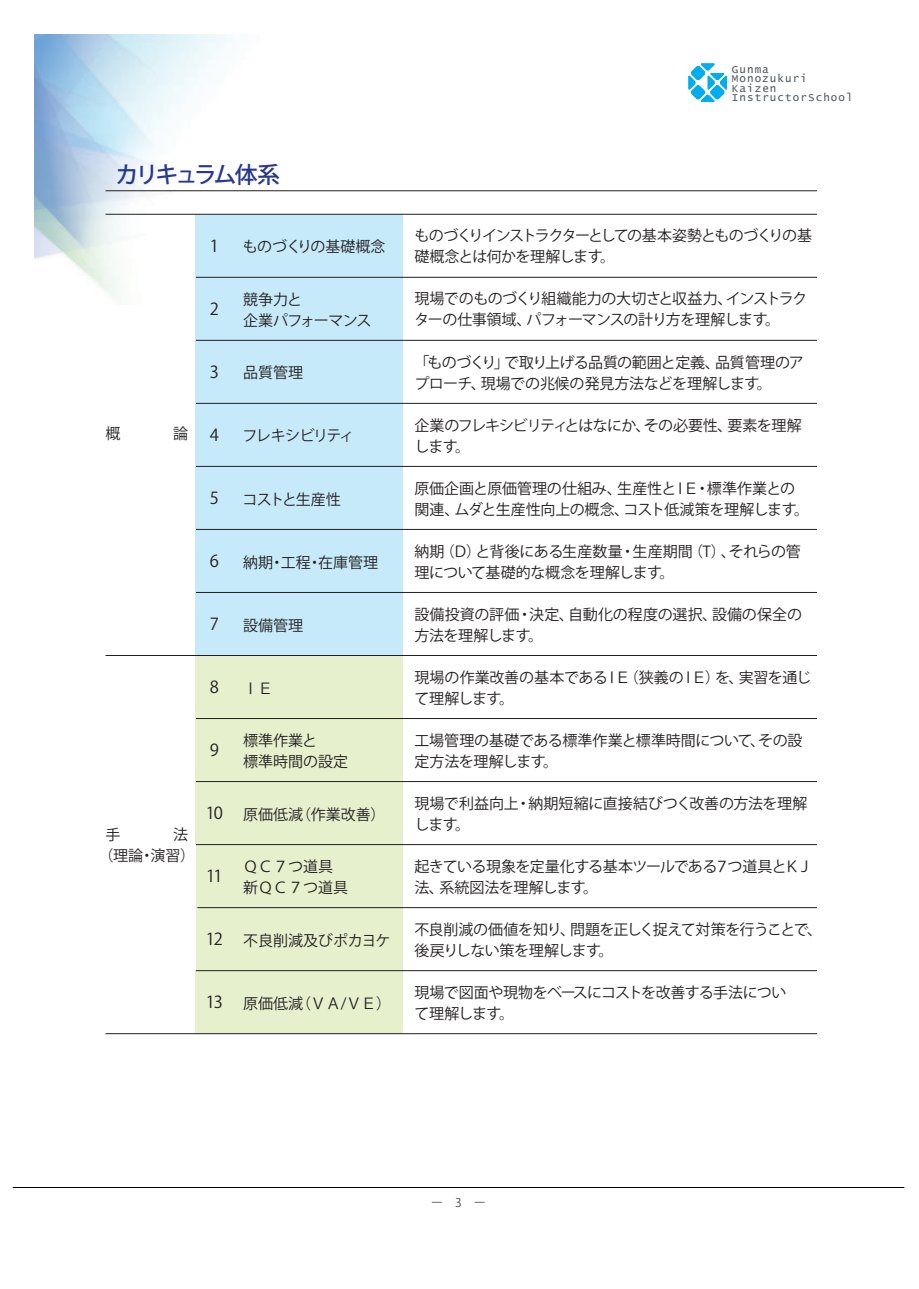
<style>
.page{position:relative;width:919px;height:1289px;background:#fff}
.page>*{position:absolute;margin:0;border:0;box-sizing:border-box;transform-origin:0 0}
.t1{font:500 22.95px "Koz Go Pro";letter-spacing:-.135em;color:#283890}
.t2{font:16.5px "Koz Go Pro";letter-spacing:-.085em;color:#231f20}
.t3{font:15px/21px "Koz Go Pro";letter-spacing:-.025em;color:#231f20}
.t4{font:15px/21px "Koz Go Pro";letter-spacing:-.045em;color:#231f20}
.t5{font:15px/21px "Koz Go Pro";color:#231f20}
.t6{font:15px/21px "Koz Go Pro";letter-spacing:-.05em;color:#231f20}
.t7{font:15px/21px "Koz Go Pro";letter-spacing:-.08em;color:#231f20}
.t8{font:15px "Koz Go Pro";letter-spacing:-.1em;color:#231f20}
.t9{font:15px "Koz Go Pro";letter-spacing:-.07em;color:#231f20}
.t10{font:300 12px "Koz Go Pro";color:#231f20}
.t11{font:10.8px/9.4px "Lucida Console";letter-spacing:.1em;color:#4f5961}
</style>
<div class="page">
<img style="left:34px;top:34px;width:268px;height:271px">
<svg style="left:688px;top:63px;width:39px;height:39px"></svg>
<hr style="left:13px;top:1187px;width:891px;height:1px;background:#030303">
<hr style="left:106px;top:190px;width:711px;height:1px;background:#231f20">
<div style="left:196px;top:781px;width:207px;height:63px;background:#e6f0cd"></div>
<div style="left:196px;top:655px;width:207px;height:63px;background:#e6f0cd"></div>
<div style="left:196px;top:718px;width:207px;height:63px;background:#e6f0cd"></div>
<div style="left:196px;top:214px;width:207px;height:63px;background:#c6eafa"></div>
<div style="left:196px;top:277px;width:207px;height:63px;background:#c6eafa"></div>
<div style="left:196px;top:340px;width:207px;height:63px;background:#c6eafa"></div>
<div style="left:196px;top:466px;width:207px;height:63px;background:#c6eafa"></div>
<div style="left:196px;top:529px;width:207px;height:63px;background:#c6eafa"></div>
<div style="left:196px;top:403px;width:207px;height:63px;background:#c6eafa"></div>
<div style="left:196px;top:592px;width:207px;height:63px;background:#c6eafa"></div>
<div style="left:196px;top:970px;width:207px;height:63px;background:#e6f0cd"></div>
<div style="left:196px;top:907px;width:207px;height:63px;background:#e6f0cd"></div>
<div style="left:196px;top:844px;width:207px;height:63px;background:#e6f0cd"></div>
<hr style="left:106px;top:214px;width:711px;height:1px;background:#231f20">
<hr style="left:196px;top:277px;width:621px;height:1px;background:#231f20">
<hr style="left:196px;top:340px;width:621px;height:1px;background:#231f20">
<hr style="left:196px;top:403px;width:621px;height:1px;background:#231f20">
<hr style="left:196px;top:466px;width:621px;height:1px;background:#231f20">
<hr style="left:196px;top:529px;width:621px;height:1px;background:#231f20">
<hr style="left:196px;top:592px;width:621px;height:1px;background:#231f20">
<hr style="left:106px;top:655px;width:711px;height:1px;background:#231f20">
<hr style="left:106px;top:1033px;width:711px;height:1px;background:#231f20">
<hr style="left:196px;top:718px;width:621px;height:1px;background:#231f20">
<hr style="left:196px;top:781px;width:621px;height:1px;background:#231f20">
<hr style="left:196px;top:844px;width:621px;height:1px;background:#231f20">
<hr style="left:197px;top:907px;width:620px;height:1px;background:#231f20">
<hr style="left:196px;top:970px;width:621px;height:1px;background:#231f20">
<h1 class="t1" style="left:116px;top:160px;width:166px">カリキュラム体系</h1>
<p class="t3" style="left:106px;top:424px;width:16px">概</p>
<p class="t3" style="left:173px;top:424px;width:16px">論</p>
<p class="t2" style="left:210px;top:235px;width:11px">1</p>
<p class="t2" style="left:210px;top:298px;width:11px">2</p>
<p class="t2" style="left:210px;top:361px;width:11px">3</p>
<p class="t2" style="left:210px;top:424px;width:11px">4</p>
<p class="t2" style="left:210px;top:487px;width:11px">5</p>
<p class="t2" style="left:210px;top:550px;width:11px">6</p>
<p class="t2" style="left:210px;top:613px;width:11px">7</p>
<p class="t2" style="left:210px;top:676px;width:11px">8</p>
<p class="t2" style="left:210px;top:739px;width:11px">9</p>
<p class="t3" style="left:98px;top:824px;width:98px;text-indent:75px">法（理論・演習）</p>
<p class="t3" style="left:106px;top:824px;width:16px">手</p>
<p class="t2" style="left:206px;top:802px;width:19px">10</p>
<p class="t2" style="left:206px;top:865px;width:18px">11</p>
<p class="t2" style="left:206px;top:928px;width:18px">12</p>
<p class="t2" style="left:206px;top:991px;width:18px">13</p>
<p class="t5" style="left:243px;top:237px;width:144px">ものづくりの基礎概念</p>
<p class="t6" style="left:243px;top:289px;width:130px">競争力と<br>企業パフォーマンス</p>
<p class="t3" style="left:243px;top:363px;width:61px">品質管理</p>
<p class="t8" style="left:242px;top:426px;width:113px">フレキシビリティ</p>
<p class="t9" style="left:243px;top:489px;width:100px">コストと生産性</p>
<p class="t3" style="left:243px;top:552px;width:136px">納期・工程・在庫管理</p>
<p class="t3" style="left:243px;top:615px;width:61px">設備管理</p>
<p class="t3" style="left:243px;top:678px;width:31px">ＩＥ</p>
<p class="t5" style="left:243px;top:730px;width:106px">標準作業と<br>標準時間の設定</p>
<p class="t5" style="left:243px;top:804px;width:144px">原価低減（作業改善）</p>
<p class="t5" style="left:243px;top:856px;width:106px">ＱＣ７つ道具新ＱＣ７つ道具</p>
<p class="t5" style="left:243px;top:930px;width:148px">不良削減及びポカヨケ</p>
<p class="t3" style="left:243px;top:993px;width:149px">原価低減（ＶＡ/ＶＥ）</p>
<p class="t11" style="left:731px;top:65px;width:122px">Gunma<br>Monozukuri<br>Kaizen<br>InstructorSchool</p>
<p class="t7" style="left:414px;top:226px;width:399px">ものづくりインストラクターとしての基本姿勢とものづくりの基礎概念とは何かを理解します。</p>
<p class="t4" style="left:414px;top:289px;width:394px">現場でのものづくり組織能力の大切さと収益力、インストラクターの仕事領域、パフォーマンスの計り方を理解します。</p>
<p class="t3" style="left:414px;top:352px;width:390px">「ものづくり」で取り上げる品質の範囲と定義、品質管理のアプローチ、現場での兆候の発見方法などを理解します。</p>
<p class="t6" style="left:414px;top:415px;width:389px">企業のフレキシビリティとはなにか、その必要性、要素を理解します。</p>
<p class="t3" style="left:414px;top:478px;width:396px">原価企画と原価管理の仕組み、生産性とＩＥ・標準作業との関連、ムダと生産性向上の概念、コスト低減策を理解します。</p>
<p class="t3" style="left:414px;top:541px;width:388px">納期（Ｄ）と背後にある生産数量・生産期間（T）、それらの管理について基礎的な概念を理解します。</p>
<p class="t3" style="left:414px;top:604px;width:389px">設備投資の評価・決定、自動化の程度の選択、設備の保全の方法を理解します。</p>
<p class="t3" style="left:414px;top:667px;width:398px">現場の作業改善の基本であるＩＥ（狭義のＩＥ）を、実習を通じて理解します。</p>
<p class="t3" style="left:414px;top:730px;width:389px">工場管理の基礎である標準作業と標準時間について、その設定方法を理解します。</p>
<p class="t3" style="left:414px;top:793px;width:394px">現場で利益向上・納期短縮に直接結びつく改善の方法を理解します。</p>
<p class="t4" style="left:414px;top:856px;width:399px">起きている現象を定量化する基本ツールである７つ道具とＫＪ法、系統図法を理解します。</p>
<p class="t3" style="left:414px;top:919px;width:409px">不良削減の価値を知り、問題を正しく捉えて対策を行うことで、後戻りしない策を理解します。</p>
<p class="t3" style="left:414px;top:982px;width:373px">現場で図面や現物をベースにコストを改善する手法について理解します。</p>
<p class="t10" style="left:431px;top:1194px;width:56px">ー　3　ー</p>
</div>
